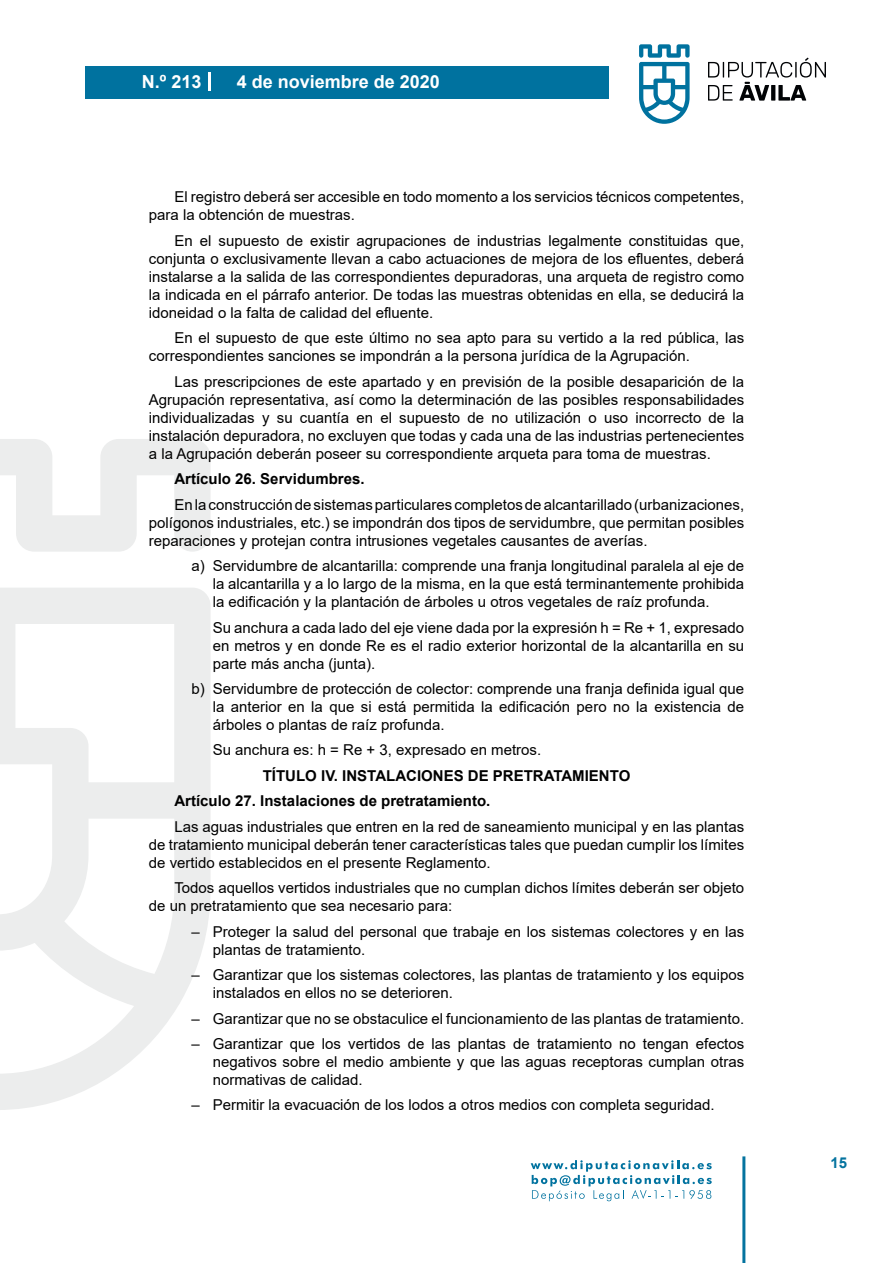
<style>
.page{position:relative;width:893px;height:1263px;background:#fff}
.page>*{position:absolute;margin:0;border:0;box-sizing:border-box;transform-origin:0 0}
.t1{font:700 18px "Arial";color:#fff}
.t2{font:15px/18px "Arial";color:#000;text-align:justify}
.t3{font:700 15px/25.5px "Arial";color:#000}
.t4{font:700 15px "Arial";color:#04739f}
</style>
<div class="page">
<svg style="left:531px;top:1160px;width:181px;height:41px"></svg>
<div style="left:85px;top:66px;width:523px;height:33px;background:#00729f"></div>
<svg style="left:639px;top:44px;width:51px;height:80px"></svg>
<svg style="left:708px;top:58px;width:118px;height:43px"></svg>
<hr style="left:742px;top:1156px;width:3px;height:107px;background:#04739f">
<svg style="left:208px;top:72px;width:2px;height:18px"></svg>
<svg style="left:0;top:439px;width:211px;height:671px"></svg>
<p class="t1" style="left:142px;top:69px;width:61px">N.º 213</p>
<p class="t1" style="left:237px;top:69px;width:205px">4 de noviembre de 2020</p>
<p class="t2" style="left:149px;top:188px;width:597px;text-indent:26px">El registro deberá ser accesible en todo momento a los servicios técnicos competentes, para la obtención de muestras.</p>
<p class="t2" style="left:149px;top:231px;width:597px;text-indent:26px">En el supuesto de existir agrupaciones de industrias legalmente constituidas que, conjunta o exclusivamente llevan a cabo actuaciones de mejora de los efluentes, deberá instalarse a la salida de las correspondientes depuradoras, una arqueta de registro como la indicada en el párrafo anterior. De todas las muestras obtenidas en ella, se deducirá la idoneidad o la falta de calidad del efluente.</p>
<p class="t2" style="left:149px;top:329px;width:597px;text-indent:26px">En el supuesto de que este último no sea apto para su vertido a la red pública, las correspondientes sanciones se impondrán a la persona jurídica de la Agrupación.</p>
<p class="t2" style="left:149px;top:372px;width:597px;text-indent:26px">Las prescripciones de este apartado y en previsión de la posible desaparición de la Agrupación representativa, así como la determinación de las posibles responsabilidades individualizadas y su cuantía en el supuesto de no utilización o uso incorrecto de la instalación depuradora, no excluyen que todas y cada una de las industrias pertenecientes a la Agrupación deberán poseer su correspondiente arqueta para toma de muestras.</p>
<p class="t3" style="left:174px;top:466px;width:192px">Artículo 26. Servidumbres.</p>
<p class="t2" style="left:149px;top:495px;width:597px;text-indent:26px">En la construcción de sistemas particulares completos de alcantarillado (urbanizaciones, polígonos industriales, etc.) se impondrán dos tipos de servidumbre, que permitan posibles reparaciones y protejan contra intrusiones vegetales causantes de averías.</p>
<p class="t2" style="left:213px;top:557px;width:533px;text-indent:-21px">a) Servidumbre de alcantarilla: comprende una franja longitudinal paralela al eje de la alcantarilla y a lo largo de la misma, en la que está terminantemente prohibida la edificación y la plantación de árboles u otros vegetales de raíz profunda.</p>
<p class="t2" style="left:213px;top:618px;width:533px">Su anchura a cada lado del eje viene dada por la expresión h = Re + 1, expresado en metros y en donde Re es el radio exterior horizontal de la alcantarilla en su parte más ancha (junta).</p>
<p class="t2" style="left:213px;top:680px;width:533px;text-indent:-21px">b) Servidumbre de protección de colector: comprende una franja definida igual que la anterior en la que si está permitida la edificación pero no la existencia de árboles o plantas de raíz profunda.</p>
<p class="t2" style="left:213px;top:741px;width:330px">Su anchura es: h = Re + 3, expresado en metros.</p>
<p class="t3" style="left:174px;top:763px;width:457px;text-indent:88px">TÍTULO IV. INSTALACIONES DE PRETRATAMIENTO<br>Artículo 27. Instalaciones de pretratamiento.</p>
<p class="t2" style="left:149px;top:817px;width:597px;text-indent:26px">Las aguas industriales que entren en la red de saneamiento municipal y en las plantas de tratamiento municipal deberán tener características tales que puedan cumplir los límites de vertido establecidos en el presente Reglamento.</p>
<p class="t2" style="left:149px;top:879px;width:597px;text-indent:26px">Todos aquellos vertidos industriales que no cumplan dichos límites deberán ser objeto de un pretratamiento que sea necesario para:</p>
<p class="t2" style="left:213px;top:922px;width:533px;text-indent:-21px">– Proteger la salud del personal que trabaje en los sistemas colectores y en las plantas de tratamiento.</p>
<p class="t2" style="left:213px;top:966px;width:533px;text-indent:-21px">– Garantizar que los sistemas colectores, las plantas de tratamiento y los equipos instalados en ellos no se deterioren.</p>
<p class="t2" style="left:191px;top:1009px;width:554px">– Garantizar que no se obstaculice el funcionamiento de las plantas de tratamiento.</p>
<p class="t2" style="left:213px;top:1034px;width:533px;text-indent:-21px">– Garantizar que los vertidos de las plantas de tratamiento no tengan efectos negativos sobre el medio ambiente y que las aguas receptoras cumplan otras normativas de calidad.</p>
<p class="t2" style="left:191px;top:1096px;width:525px">– Permitir la evacuación de los lodos a otros medios con completa seguridad.</p>
<p class="t4" style="left:831px;top:1152px;width:18px">15</p>
</div>
